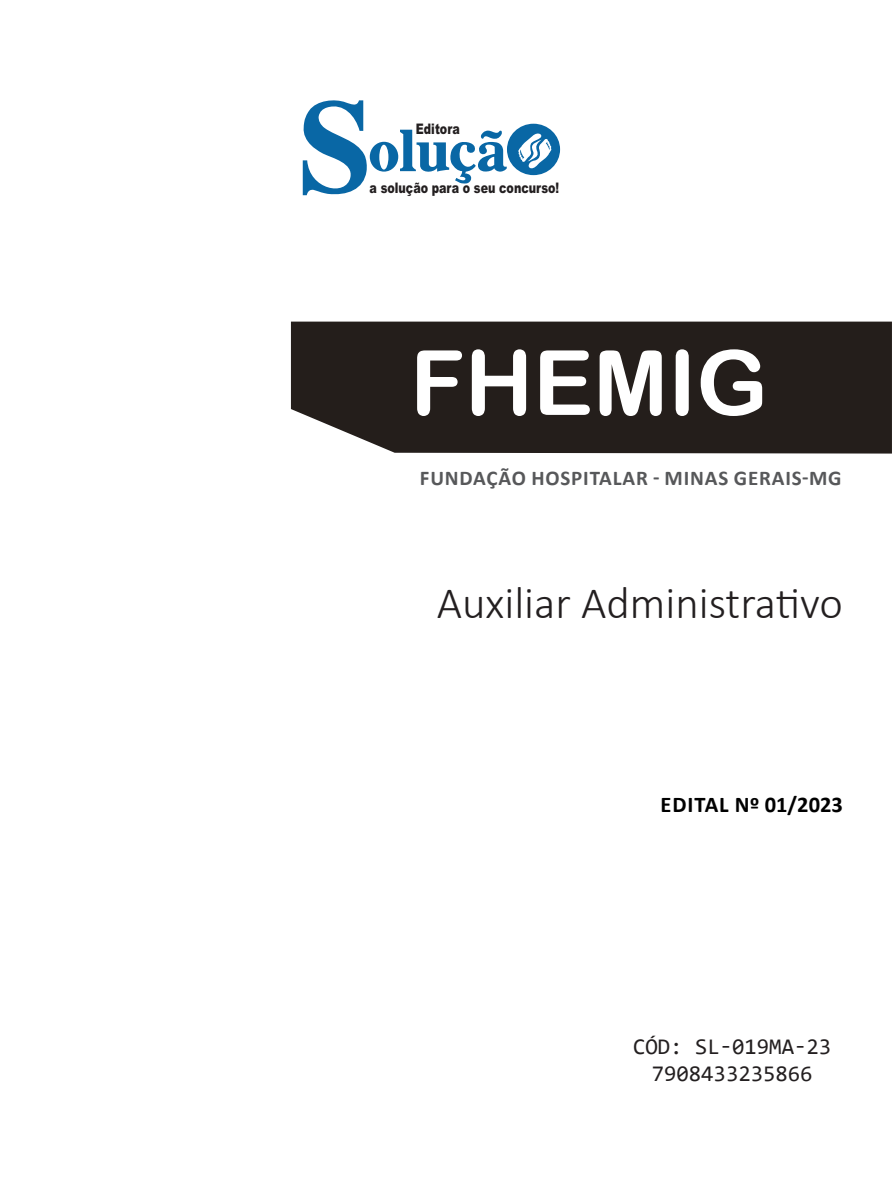
<style>
.page{position:relative;width:893px;height:1191px;background:#fff}
.page>*{position:absolute;margin:0;border:0;box-sizing:border-box;transform-origin:0 0}
.TÍTULO{font:90px "Arial Rounded MT Bold";color:#fff}
.CARGO{font:300 45px "Calibri";color:#231f20}
.SKU_CÓD{font:22.5px "Consolas";color:#231f20}
.EDITAL{font:700 22.5px "Calibri";letter-spacing:.01em;color:#000}
.SUBTÍTULO{font:700 21px "Calibri";letter-spacing:.04em;color:#57585a}
.t1{font:900 14.55px "Arial";color:#231f20;scale:.76 1}
</style>
<div class="page">
<div style="left:291px;top:321px;width:601px;height:132px;background:#241e1b"></div>
<svg style="left:303px;top:100px;width:257px;height:96px"></svg>
<p class="t1" style="left:416px;top:118px;width:59px">Editora</p>
<p class="t1" style="left:370px;top:178px;width:251px">a solução para o seu concurso!</p>
<p class="TÍTULO" style="left:410px;top:330px;width:359px">FHEMIG</p>
<p class="SUBTÍTULO" style="left:420px;top:463px;width:423px">FUNDAÇÃO HOSPITALAR - MINAS GERAIS-MG</p>
<p class="CARGO" style="left:437px;top:574px;width:407px">Auxiliar Administrativo</p>
<p class="EDITAL" style="left:661px;top:789px;width:184px">EDITAL Nº 01/2023</p>
<p class="SKU_CÓD" style="left:633px;top:1030px;width:199px">CÓD: SL-019MA-23</p>
<p class="SKU_CÓD" style="left:652px;top:1057px;width:162px">7908433235866</p>
</div>
